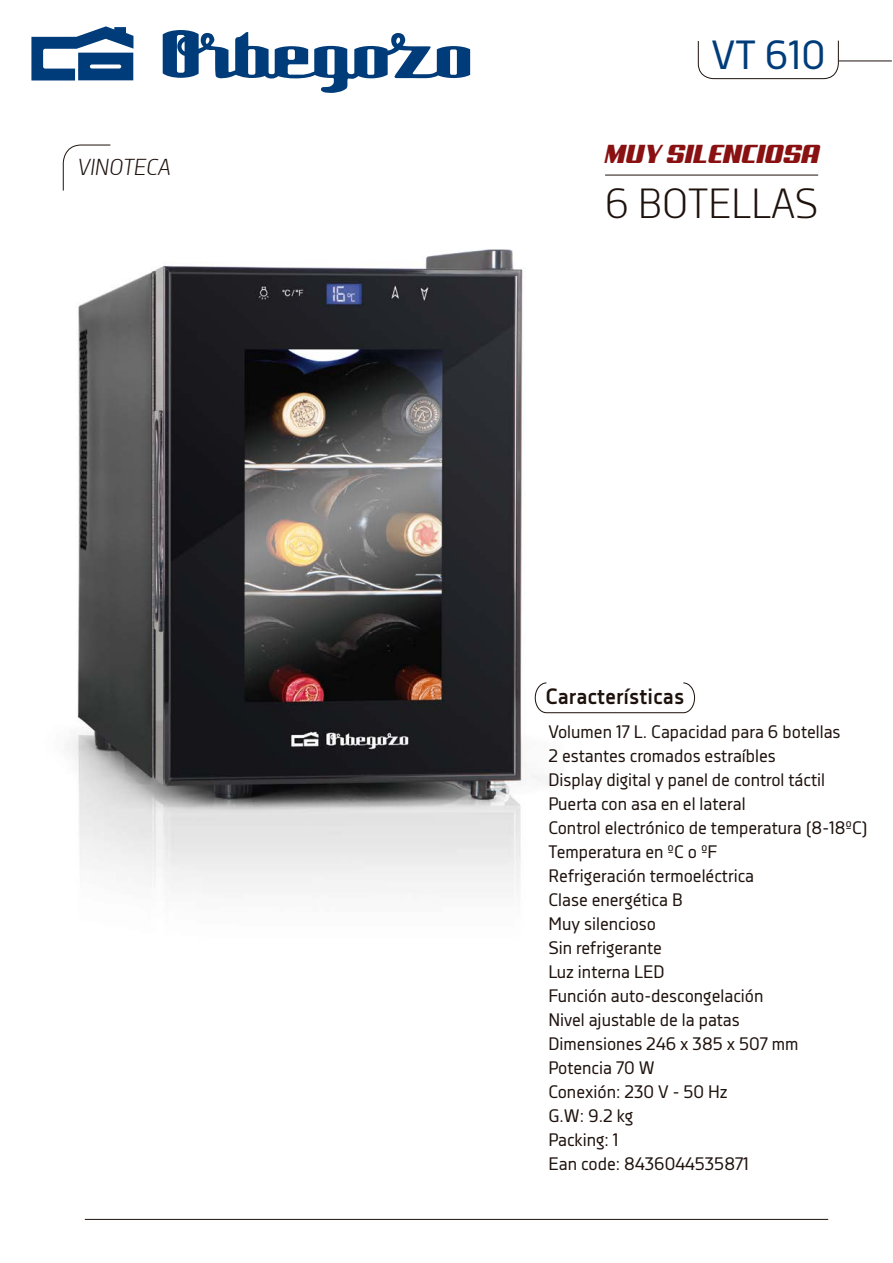
<style>
.page{position:relative;width:893px;height:1263px;background:#fff}
.page>*{position:absolute;margin:0;border:0;box-sizing:border-box;transform-origin:0 0}
.t1{font:300 41.85px "Decima Nova";color:#1e120d}
.t2{font:40.5px "Decima Nova";color:#003c79}
.t3{font:26.55px "Aero";color:#891112}
.t4{font:italic 300 22.5px "Decima Nova";color:#1e120d}
.t5{font:700 22.05px "Decima Nova";color:#1e120d}
.t6{font:18px/24px "Decima Nova";color:#1e120d}
</style>
<div class="page">
<img style="left:67px;top:249px;width:483px;height:646px">
<hr style="left:85px;top:1219px;width:743px;height:1px;background:#1e120d">
<hr style="left:839px;top:61px;width:53px;height:1px;background:#1e120d">
<svg style="left:698px;top:40px;width:141px;height:39px"></svg>
<svg style="left:63px;top:144px;width:48px;height:47px"></svg>
<svg style="left:31px;top:26px;width:439px;height:67px"></svg>
<svg style="left:534px;top:682px;width:162px;height:32px"></svg>
<hr style="left:605px;top:175px;width:213px;height:1px;background:#1e120d">
<p class="t4" style="left:77px;top:154px;width:95px">VINOTECA</p>
<h2 class="t2" style="left:712px;top:32px;width:115px">VT 610</h2>
<h3 class="t3" style="left:605px;top:139px;width:217px">MUY SILENCIOSA</h3>
<h1 class="t1" style="left:605px;top:179px;width:215px">6 BOTELLAS</h1>
<p class="t5" style="left:545px;top:684px;width:140px">Características</p>
<p class="t6" style="left:548px;top:720px;width:321px">Volumen 17 L. Capacidad para 6 botellas<br>2 estantes cromados estraíbles<br>Display digital y panel de control táctil<br>Puerta con asa en el lateral<br>Control electrónico de temperatura (8-18ºC)<br>Temperatura en ºC o ºF<br>Refrigeración termoeléctrica<br>Clase energética B<br>Muy silencioso<br>Sin refrigerante<br>Luz interna LED<br>Función auto-descongelación<br>Nivel ajustable de la patas<br>Dimensiones 246 x 385 x 507 mm<br>Potencia 70 W<br>Conexión: 230 V - 50 Hz<br>G.W: 9.2 kg<br>Packing: 1<br>Ean code: 8436044535871</p>
</div>
